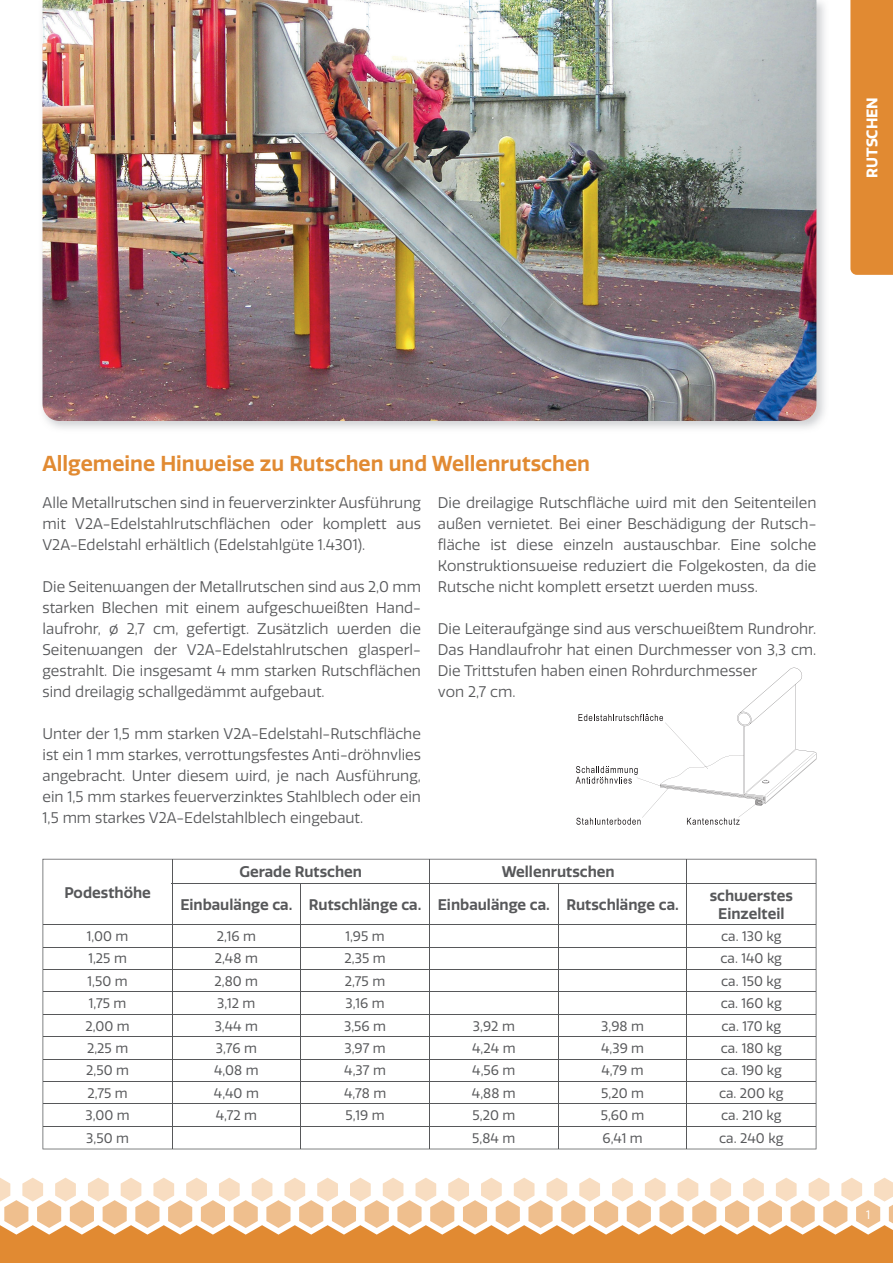
<style>
.page{position:relative;width:893px;height:1263px;background:#fff}
.page>*{position:absolute;margin:0;border:0;box-sizing:border-box;transform-origin:0 0}
.t1{font:600 21px "Quatro";color:#e18a32}
.t2{font:15px/21px "Quatro";color:#57585a;text-align:justify}
.t3{font:600 15px/32.5px "Quatro";color:#57585a}
.t4{font:700 15px "Quatro";color:#fff}
.t5{font:13.5px "Quatro";color:#57585a}
.t6{font:12px "Quatro";color:#fff}
</style>
<div class="page">
<img style="left:42px;top:0;width:783px;height:429px">
<img style="left:43px;top:0;width:773px;height:421px">
<svg style="left:43px;top:859px;width:773px;height:290px"></svg>
<svg style="left:576px;top:668px;width:240px;height:157px"></svg>
<div style="left:850px;top:0;width:43px;height:275px;background:#e18a32"></div>
<svg style="left:0;top:1177px;width:893px;height:86px"></svg>
<p class="t4" style="left:863px;top:178px;width:82px;rotate:-90deg">RUTSCHEN</p>
<h1 class="t1" style="left:43px;top:451px;width:549px">Allgemeine Hinweise zu Rutschen und Wellenrutschen</h1>
<p class="t2" style="left:43px;top:493px;width:380px">Alle Metallrutschen sind in feuerverzinkter Ausführung mit V2A-Edelstahlrutschflächen oder komplett aus V2A-Edelstahl erhältlich (Edelstahlgüte 1.4301).</p>
<p class="t2" style="left:43px;top:577px;width:380px">Die Seitenwangen der Metallrutschen sind aus 2,0 mm starken Blechen mit einem aufgeschweißten Hand&shy;laufrohr, ø 2,7 cm, gefertigt. Zusätzlich werden die Seitenwangen der V2A-Edelstahlrutschen glasperl&shy;gestrahlt. Die insgesamt 4 mm starken Rutschflächen sind dreilagig schallgedämmt aufgebaut.</p>
<p class="t2" style="left:43px;top:724px;width:380px">Unter der 1,5 mm starken V2A-Edelstahl-Rutschfläche ist ein 1 mm starkes, verrottungsfestes Anti-dröhnvlies angebracht. Unter diesem wird, je nach Ausführung, ein 1,5 mm starkes feuerverzinktes Stahlblech oder ein 1,5 mm starkes V2A-Edelstahlblech eingebaut.</p>
<p class="t2" style="left:438px;top:493px;width:380px">Die dreilagige Rutschfläche wird mit den Seitenteilen außen vernietet. Bei einer Beschädigung der Rutsch&shy;fläche ist diese einzeln austauschbar. Eine solche Konstruktionsweise reduziert die Folgekosten, da die Rutsche nicht komplett ersetzt werden muss.</p>
<p class="t2" style="left:438px;top:619px;width:380px;text-align:left">Die Leiteraufgänge sind aus verschweißtem Rundrohr.<br>Das Handlaufrohr hat einen Durchmesser von 3,3 cm.<br>Die Trittstufen haben einen Rohrdurchmesser<br>von 2,7 cm.</p>
<p class="t3" style="left:64px;top:876px;width:88px">Podesthöhe</p>
<p class="t3" style="left:180px;top:856px;width:500px;text-indent:321px">Wellenrutschen<br>Einbaulänge ca. Rutschlänge ca. Einbaulänge ca. Rutschlänge ca.</p>
<p class="t3" style="left:239px;top:856px;width:124px">Gerade Rutschen</p>
<p class="t3" style="left:710px;top:886px;width:85px;line-height:18px;text-align:center">schwerstes<br>Einzelteil</p>
<p class="t5" style="left:87px;top:928px;width:43px">1,00 m</p>
<p class="t5" style="left:217px;top:928px;width:41px">2,16 m</p>
<p class="t5" style="left:345px;top:928px;width:41px">1,95 m</p>
<p class="t5" style="left:721px;top:928px;width:62px">ca. 130 kg</p>
<p class="t5" style="left:88px;top:951px;width:40px">1,25 m</p>
<p class="t5" style="left:215px;top:951px;width:44px">2,48 m</p>
<p class="t5" style="left:345px;top:951px;width:43px">2,35 m</p>
<p class="t5" style="left:721px;top:951px;width:63px">ca. 140 kg</p>
<p class="t5" style="left:88px;top:973px;width:42px">1,50 m</p>
<p class="t5" style="left:215px;top:973px;width:45px">2,80 m</p>
<p class="t5" style="left:345px;top:973px;width:42px">2,75 m</p>
<p class="t5" style="left:721px;top:973px;width:62px">ca. 150 kg</p>
<p class="t5" style="left:89px;top:996px;width:39px">1,75 m</p>
<p class="t5" style="left:217px;top:996px;width:40px">3,12 m</p>
<p class="t5" style="left:346px;top:996px;width:40px">3,16 m</p>
<p class="t5" style="left:721px;top:996px;width:63px">ca. 160 kg</p>
<p class="t5" style="left:85px;top:1018px;width:46px">2,00 m</p>
<p class="t5" style="left:215px;top:1018px;width:45px">3,44 m</p>
<p class="t5" style="left:344px;top:1018px;width:44px">3,56 m</p>
<p class="t5" style="left:473px;top:1018px;width:43px">3,92 m</p>
<p class="t5" style="left:601px;top:1018px;width:44px">3,98 m</p>
<p class="t5" style="left:721px;top:1018px;width:61px">ca. 170 kg</p>
<p class="t5" style="left:87px;top:1040px;width:43px">2,25 m</p>
<p class="t5" style="left:216px;top:1040px;width:42px">3,76 m</p>
<p class="t5" style="left:344px;top:1040px;width:43px">3,97 m</p>
<p class="t5" style="left:472px;top:1040px;width:45px">4,24 m</p>
<p class="t5" style="left:601px;top:1040px;width:45px">4,39 m</p>
<p class="t5" style="left:721px;top:1040px;width:63px">ca. 180 kg</p>
<p class="t5" style="left:86px;top:1063px;width:44px">2,50 m</p>
<p class="t5" style="left:214px;top:1063px;width:46px">4,08 m</p>
<p class="t5" style="left:344px;top:1063px;width:43px">4,37 m</p>
<p class="t5" style="left:472px;top:1063px;width:45px">4,56 m</p>
<p class="t5" style="left:601px;top:1063px;width:44px">4,79 m</p>
<p class="t5" style="left:721px;top:1063px;width:63px">ca. 190 kg</p>
<p class="t5" style="left:87px;top:1085px;width:42px">2,75 m</p>
<p class="t5" style="left:214px;top:1085px;width:46px">4,40 m</p>
<p class="t5" style="left:344px;top:1085px;width:44px">4,78 m</p>
<p class="t5" style="left:472px;top:1085px;width:45px">4,88 m</p>
<p class="t5" style="left:601px;top:1085px;width:44px">5,20 m</p>
<p class="t5" style="left:719px;top:1085px;width:66px">ca. 200 kg</p>
<p class="t5" style="left:86px;top:1108px;width:46px">3,00 m</p>
<p class="t5" style="left:216px;top:1108px;width:43px">4,72 m</p>
<p class="t5" style="left:346px;top:1108px;width:41px">5,19 m</p>
<p class="t5" style="left:472px;top:1108px;width:44px">5,20 m</p>
<p class="t5" style="left:601px;top:1108px;width:45px">5,60 m</p>
<p class="t5" style="left:721px;top:1108px;width:62px">ca. 210 kg</p>
<p class="t5" style="left:86px;top:1130px;width:44px">3,50 m</p>
<p class="t5" style="left:472px;top:1130px;width:45px">5,84 m</p>
<p class="t5" style="left:602px;top:1130px;width:42px">6,41 m</p>
<p class="t5" style="left:719px;top:1130px;width:66px">ca. 240 kg</p>
<p class="t6" style="left:866px;top:1207px;width:6px">1</p>
</div>
